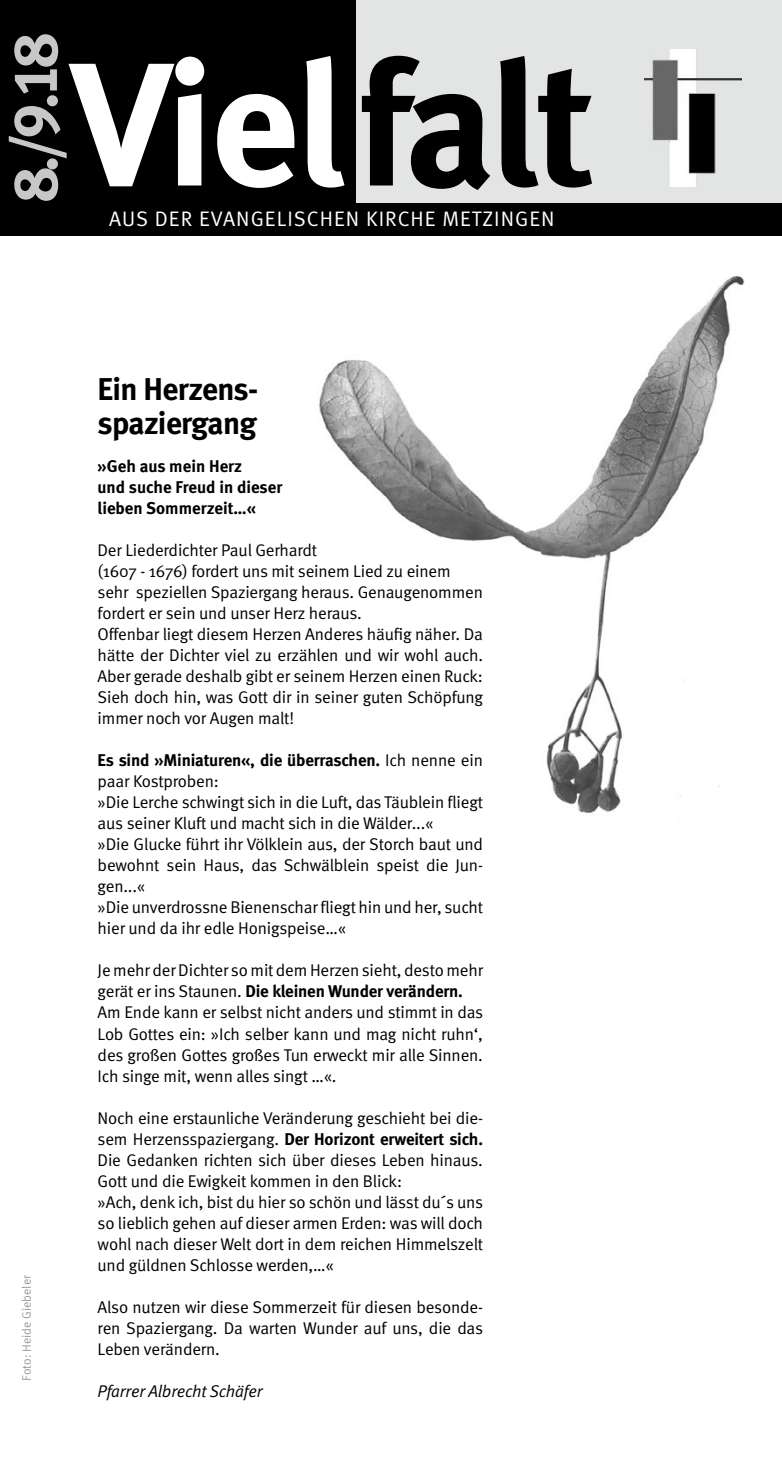
<style>
.page{position:relative;width:782px;height:1474px;background:#fff}
.page>*{position:absolute;margin:0;border:0;box-sizing:border-box;transform-origin:0 0}
.t1{font:700 175px "Meta";letter-spacing:-.025em;color:#fff}
.t2{font:63px "Meta Bold LF";color:#c6c7c8}
.t3{font:700 31.5px/33.2px "Meta";letter-spacing:-.02em;color:#000}
.t4{font:21px "Meta Normal";letter-spacing:.05em;color:#fff}
.t5{font:16.97px/21px "Meta Normal";letter-spacing:-.01em;color:#000}
.t6{font:700 16.97px/21px "Meta";letter-spacing:-.01em;color:#000}
.t7{font:italic 16.97px "Meta Normal";letter-spacing:-.015em;color:#000}
.t8{font:12.25px "Meta Normal";color:#9a9c9d}
.s1{color:#000}
.s2{font-family:"Meta Normal";font-weight:400}
</style>
<div class="page">
<img style="left:319px;top:276px;width:426px;height:537px">
<div style="left:0;top:202px;width:781px;height:34px;background:#000"></div>
<div style="left:345px;top:0;width:436px;height:202px;background:#e3e4e4"></div>
<div style="left:0;top:0;width:355px;height:202px;background:#000"></div>
<img style="left:644px;top:50px;width:97px;height:136px">
<h2 class="t2" style="left:-2px;top:202px;width:171px;rotate:-90deg">8./9.18</h2>
<h1 class="t1" style="left:72px;top:21px;width:524px">Viel <span class="s1">falt</span></h1>
<p class="t8" style="left:19px;top:1380px;width:107px;rotate:-90deg">Foto: Heide Giebeler</p>
<p class="t4" style="left:109px;top:207px;width:446px">AUS DER EVANGELISCHEN KIRCHE METZINGEN</p>
<h3 class="t3" style="left:98px;top:372px;width:162px">Ein Herzens&shy;spaziergang</h3>
<p class="t6" style="left:98px;top:455px;width:186px">»Geh aus mein Herz<br>und suche Freud in dieser lieben Sommerzeit…«</p>
<p class="t5" style="left:98px;top:539px;width:387px">Der Liederdichter Paul Gerhardt<br>(1607 - 1676) fordert uns mit seinem Lied zu einem sehr speziellen Spaziergang heraus. Genaugenommen fordert er sein und unser Herz heraus.<br>Offenbar liegt diesem Herzen Anderes häufig näher. Da hätte der Dichter viel zu erzählen und wir wohl auch.<br>Aber gerade deshalb gibt er seinem Herzen einen Ruck:<br>Sieh doch hin, was Gott dir in seiner guten Schöpfung immer noch vor Augen malt!</p>
<p class="t6" style="left:98px;top:749px;width:387px">Es sind »Miniaturen«, die überraschen. <span class="s2">Ich nenne ein</span></p>
<p class="t5" style="left:98px;top:770px;width:387px">paar Kostproben:<br>»Die Lerche schwingt sich in die Luft, das Täublein fliegt aus seiner Kluft und macht sich in die Wälder...«<br>»Die Glucke führt ihr Völklein aus, der Storch baut und bewohnt sein Haus, das Schwälblein speist die Jun&shy;gen...«<br>»Die unverdrossne Bienenschar fliegt hin und her, sucht hier und da ihr edle Honigspeise…«</p>
<p class="t5" style="left:98px;top:959px;width:387px">Je mehr der Dichter so mit dem Herzen sieht, desto mehr</p>
<p class="t6" style="left:98px;top:980px;width:366px"><span class="s2">gerät er ins Staunen.</span> Die kleinen Wunder verändern.</p>
<p class="t5" style="left:98px;top:1001px;width:387px;text-align:justify">Am Ende kann er selbst nicht anders und stimmt in das Lob Gottes ein: »Ich selber kann und mag nicht ruhn‘, des großen Gottes großes Tun erweckt mir alle Sinnen.<br>Ich singe mit, wenn alles singt …«.</p>
<p class="t5" style="left:98px;top:1106px;width:387px">Noch eine erstaunliche Veränderung geschieht bei die-</p>
<p class="t6" style="left:98px;top:1127px;width:387px"><span class="s2">sem Herzensspaziergang.</span> Der Horizont erweitert sich.</p>
<p class="t5" style="left:98px;top:1148px;width:387px">Die Gedanken richten sich über dieses Leben hinaus.<br>Gott und die Ewigkeit kommen in den Blick:<br>»Ach, denk ich, bist du hier so schön und lässt du´s uns so lieblich gehen auf dieser armen Erden: was will doch wohl nach dieser Welt dort in dem reichen Himmelszelt und güldnen Schlosse werden,…«</p>
<p class="t5" style="left:98px;top:1295px;width:387px;text-align:justify">Also nutzen wir diese Sommerzeit für diesen besonde&shy;ren Spaziergang. Da warten Wunder auf uns, die das Leben verändern.</p>
<p class="t7" style="left:98px;top:1380px;width:166px">Pfarrer Albrecht Schäfer</p>
</div>
